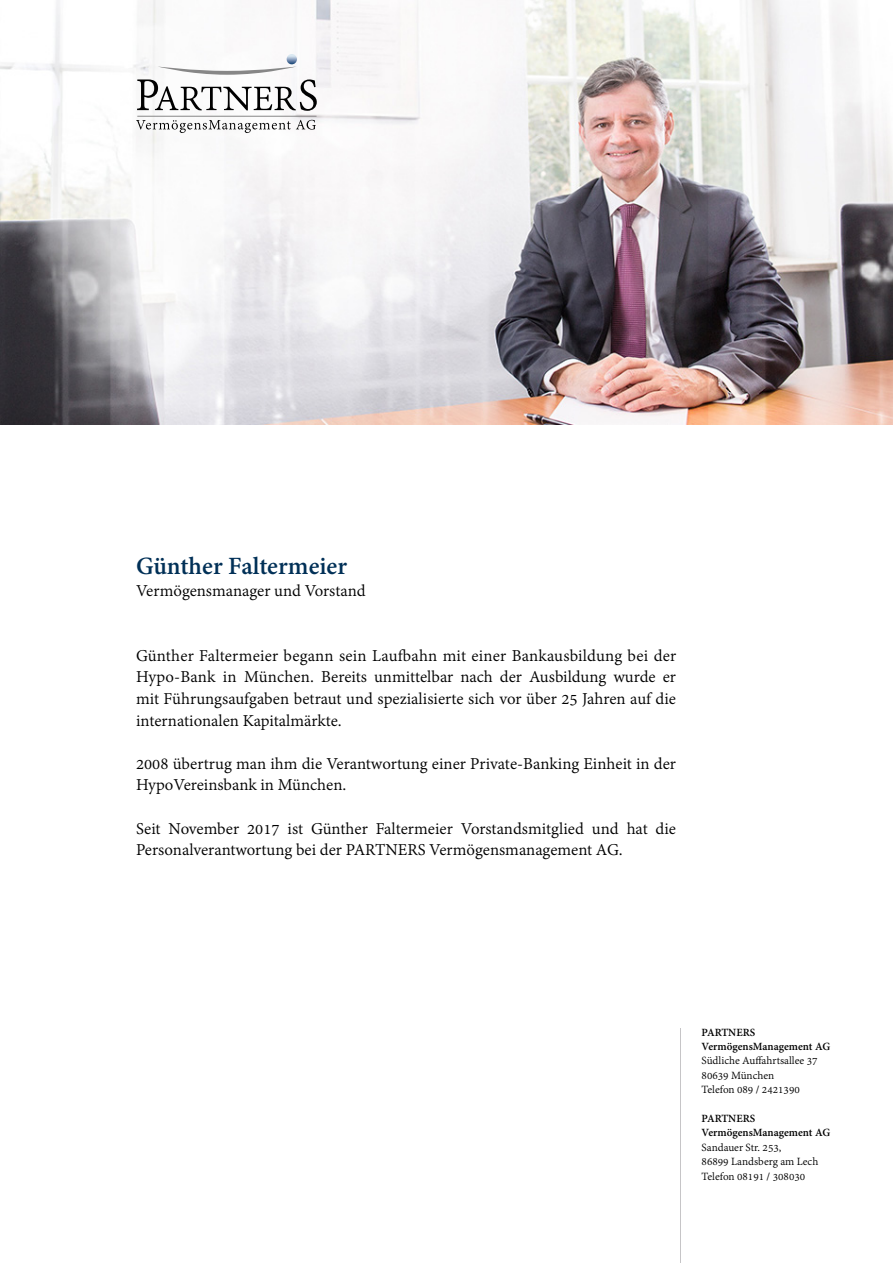
<style>
.page{position:relative;width:893px;height:1263px;background:#fff}
.page>*{position:absolute;margin:0;border:0;box-sizing:border-box;transform-origin:0 0}
.t1{font:700 27px "Adobe Devanagari";color:#013057}
.t2{font:18px/21.6px "Adobe Devanagari";color:#000}
.t3{font:12px/14.4px "Adobe Devanagari";color:#000}
.t4{font:700 12px/14.4px "Adobe Devanagari";color:#000}
.s1{font-weight:700}
</style>
<div class="page">
<img style="left:0;top:0;width:893px;height:424px">
<hr style="left:680px;top:1028px;width:1px;height:235px;background:#c6c5c7">
<svg style="left:136px;top:120px;width:180px;height:13px"></svg>
<hr style="left:137px;top:116px;width:179px;height:1px;background:#878787">
<svg style="left:137px;top:54px;width:180px;height:57px"></svg>
<p class="t1" style="left:136px;top:551px;width:213px">Günther Faltermeier</p>
<p class="t2" style="left:136px;top:581px;width:231px">Vermögensmanager und Vorstand</p>
<p class="t2" style="left:136px;top:646px;width:542px;text-align:justify">Günther Faltermeier begann sein Laufbahn mit einer Bankausbildung bei der Hypo-Bank in München. Bereits unmittelbar nach der Ausbildung wurde er mit Führungsaufgaben betraut und spezialisierte sich vor über 25 Jahren auf die internationalen Kapitalmärkte.</p>
<p class="t2" style="left:136px;top:754px;width:542px">2008 übertrug man ihm die Verantwortung einer Private-Banking Einheit in der<br>HypoVereinsbank in München.</p>
<p class="t2" style="left:136px;top:819px;width:542px">Seit November 2017 ist Günther Faltermeier Vorstandsmitglied und hat die<br>Personalverantwortung bei der PARTNERS Vermögensmanagement AG.</p>
<p class="t4" style="left:702px;top:1026px;width:130px">PARTNERS<br>VermögensManagement AG</p>
<p class="t3" style="left:702px;top:1055px;width:117px">Südliche Auffahrtsallee 37</p>
<p class="t3" style="left:702px;top:1069px;width:74px">80639 München</p>
<p class="t3" style="left:702px;top:1083px;width:100px">Telefon 089 / 2421390</p>
<p class="t3" style="left:702px;top:1112px;width:130px"><span class="s1">PARTNERS<br>VermögensManagement AG<br></span>Sandauer Str. 253,<br>86899 Landsberg am Lech<br>Telefon 08191 / 308030</p>
</div>
